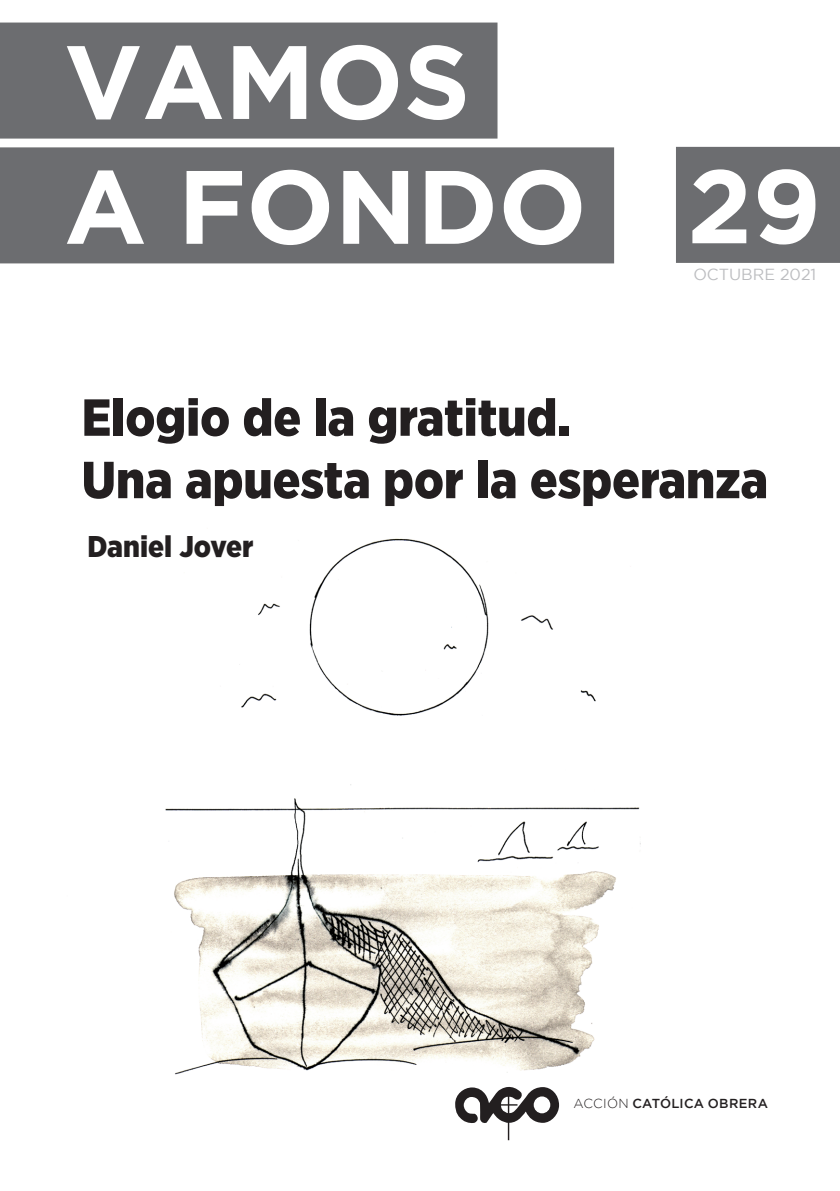
<style>
.page{position:relative;width:840px;height:1191px;background:#fff}
.page>*{position:absolute;margin:0;border:0;box-sizing:border-box;transform-origin:0 0}
.t1{font:700 104px/124.8px "Gotham";color:#fff}
.t2{font:900 52px/62.4px "Gotham Narrow";color:#231f20}
.t3{font:900 30px "Gotham Narrow";color:#231f20}
.t4{font:16px "Gotham";color:#bcbdc0}
.t5{font:500 13px "Gotham";letter-spacing:.025em;color:#231f20}
.s1{font-weight:300}
</style>
<div class="page">
<img style="left:165px;top:538px;width:476px;height:603px">
<div style="left:0;top:23px;width:497px;height:116px;background:#6c6d70"></div>
<div style="left:0;top:147px;width:613px;height:116px;background:#6c6d70"></div>
<div style="left:675px;top:147px;width:164px;height:116px;background:#6c6d70"></div>
<svg style="left:455px;top:1086px;width:103px;height:54px"></svg>
<h1 class="t1" style="left:64px;top:17px;width:757px">VAMOS<br>A FONDO 29</h1>
<p class="t4" style="left:693px;top:266px;width:124px">OCTUBRE 2021</p>
<p class="t2" style="left:82px;top:386px;width:687px">Elogio de la gratitud.<br>Una apuesta por la esperanza</p>
<p class="t3" style="left:87px;top:527px;width:167px">Daniel Jover</p>
<p class="t5" style="left:573px;top:1095px;width:196px"><span class="s1">ACCIÓN</span> CATÓLICA OBRERA</p>
</div>
